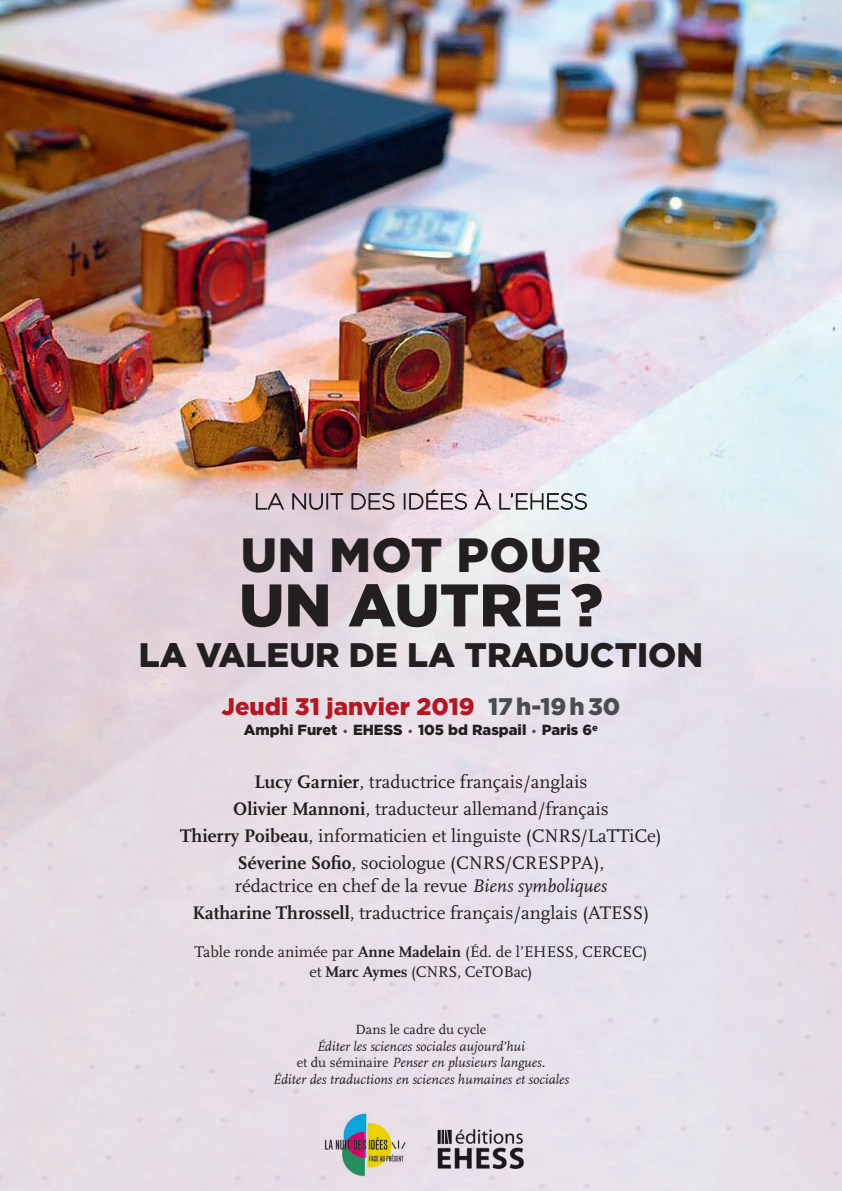
<style>
.page{position:relative;width:842px;height:1191px;background:#fff}
.page>*{position:absolute;margin:0;border:0;box-sizing:border-box;transform-origin:0 0}
.t1{font:900 60px "Gotham";color:#231f20}
.t2{font:900 48px "Gotham";letter-spacing:.01em;color:#231f20}
.t3{font:900 34px "Gotham";color:#231f20}
.t4{font:900 24px "Gotham";color:#b51621}
.Intervenants{font:19px/22.8px "Scala Pro";color:#231f20}
.Intervenants-2{font:16px/20.4px "Scala Pro";color:#231f20;text-align:center}
.t5{font:900 14.6px "Gotham";color:#231f20}
.Intervenants-3{font:italic 14px/16.8px "Scala Pro";color:#231f20;text-align:center}
.s1{color:#4b4c4d}
.s2{font-size:10.3px;color:#4b4c4d}
.s3{font-weight:700}
.s4{font-style:italic}
.s5{font-style:normal}
</style>
<div class="page">
<img style="left:0;top:0;width:842px;height:1191px">
<svg style="left:256px;top:493px;width:28px;height:16px"></svg>
<svg style="left:293px;top:493px;width:50px;height:16px"></svg>
<svg style="left:352px;top:493px;width:42px;height:16px"></svg>
<svg style="left:404px;top:489px;width:63px;height:20px"></svg>
<svg style="left:475px;top:489px;width:16px;height:20px"></svg>
<svg style="left:500px;top:493px;width:87px;height:16px"></svg>
<img style="left:429px;top:1119px;width:101px;height:61px">
<img style="left:320px;top:1112px;width:91px;height:68px">
<p class="t2" style="left:241px;top:522px;width:362px">UN MOT POUR</p>
<p class="t1" style="left:239px;top:564px;width:365px">UN AUTRE ?</p>
<p class="t3" style="left:139px;top:632px;width:566px">LA VALEUR DE LA TRADUCTION</p>
<p class="t4" style="left:221px;top:690px;width:400px">Jeudi 31 janvier 2019 <span class="s1">17 h-19 h 30</span></p>
<p class="t5" style="left:244px;top:719px;width:355px">Amphi Furet <span class="s2">•</span> EHESS <span class="s2">•</span> 105 bd Raspail <span class="s2">•</span> Paris 6<sup>e</sup></p>
<p class="Intervenants" style="left:255px;top:770px;width:334px"><span class="s3">Lucy Garnier</span>, traductrice français/anglais</p>
<p class="Intervenants" style="left:233px;top:797px;width:377px"><span class="s3">Olivier Mannoni</span>, traducteur allemand/français</p>
<p class="Intervenants" style="left:180px;top:825px;width:483px"><span class="s3">Thierry Poibeau</span>, informaticien et linguiste (CNRS/LaTTiCe)</p>
<p class="Intervenants" style="left:235px;top:852px;width:374px"><span class="s3">Séverine Sofio</span>, sociologue (CNRS/CRESPPA), rédactrice en chef de la revue <span class="s4">Biens symboliques</span></p>
<p class="Intervenants" style="left:193px;top:901px;width:458px"><span class="s3">Katharine Throssell</span>, traductrice français/anglais (ATESS)</p>
<p class="Intervenants-2" style="left:194px;top:941px;width:455px">Table ronde animée par <span class="s3">Anne Madelain</span> (Éd. de l’EHESS, CERCEC) et <span class="s3">Marc Aymes</span> (CNRS, CeTOBac)</p>
<p class="Intervenants-3" style="left:273px;top:1020px;width:298px"><span class="s5">Dans le cadre du cycle<br></span>Éditer les sciences sociales aujourd’hui<br><span class="s5">et du séminaire</span> Penser en plusieurs langues.<br>Éditer des traductions en sciences humaines et sociales</p>
</div>
